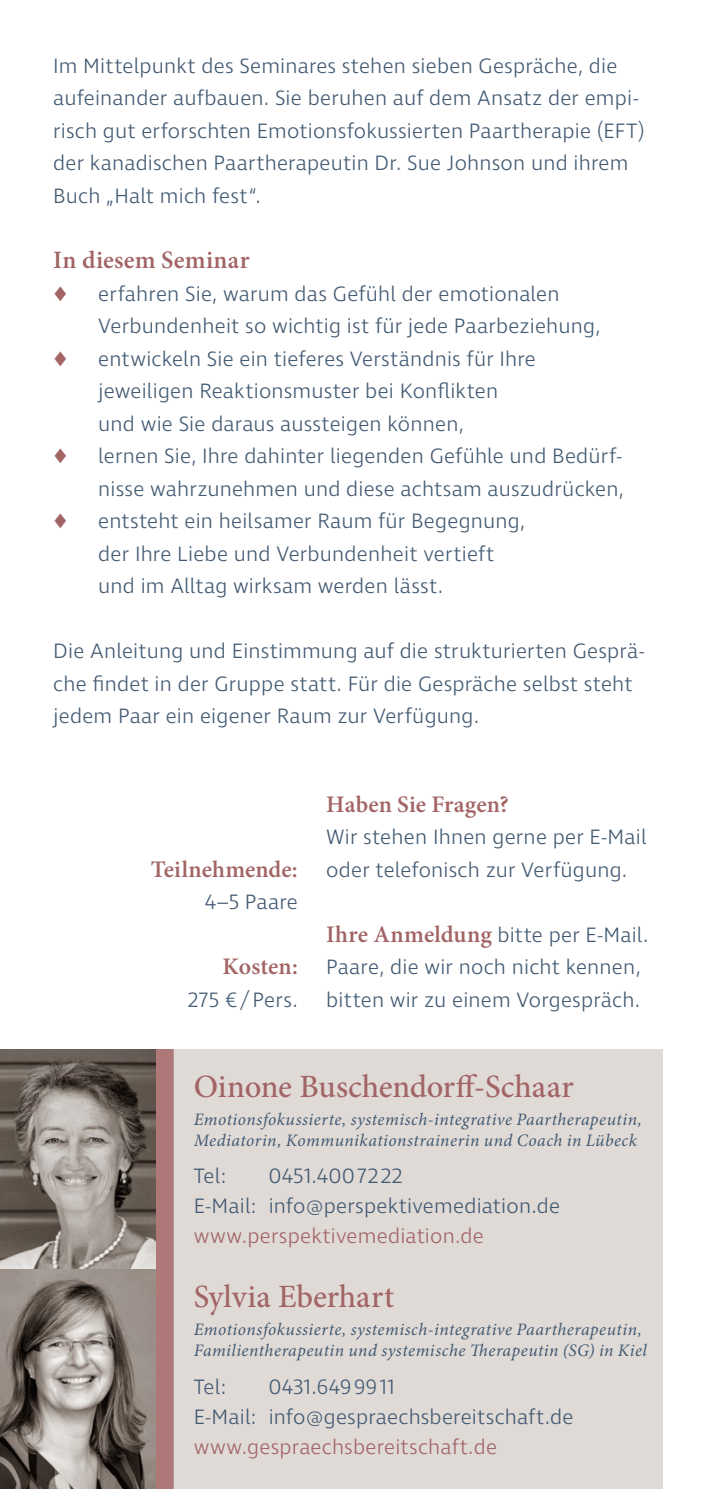
<style>
.page{position:relative;width:702px;height:1489px;background:#fff}
.page>*{position:absolute;margin:0;border:0;box-sizing:border-box;transform-origin:0 0}
.t1{font:500 32.5px "Minion Pro";letter-spacing:-.005em;color:#a26465}
.t2{font:600 25px "Minion Pro";letter-spacing:.01em;color:#a26465}
.t3{font:600 23.75px "Minion Pro";color:#a26465}
.t4{font:300 21.25px/32.5px "Ingra";letter-spacing:.01em;color:#425a72}
.t5{font:300 21.25px "Ingra";letter-spacing:.01em;color:#a26465}
.t6{font:italic 17.5px/21px "Minion Pro";letter-spacing:.025em;color:#425a72}
.s1{font-family:"Minion Pro";font-weight:600;font-size:23.75px;color:#a26465}
</style>
<div class="page">
<div style="left:156px;top:1049px;width:18px;height:439px;background:#ae7879"></div>
<div style="left:174px;top:1049px;width:489px;height:439px;background:#e0dad7"></div>
<img style="left:0;top:1049px;width:156px;height:439px">
<p class="t4" style="left:53px;top:51px;width:593px">Im Mittelpunkt des Seminares stehen sieben Gespräche, die aufeinander aufbauen. Sie beruhen auf dem Ansatz der empi&shy;risch gut erforschten Emotionsfokussierten Paartherapie (EFT) der kanadischen Paartherapeutin Dr. Sue Johnson und ihrem Buch „Halt mich fest“.</p>
<p class="t2" style="left:53px;top:243px;width:198px">In diesem Seminar</p>
<p class="t5" style="left:53px;top:280px;width:16px">♦</p>
<p class="t4" style="left:98px;top:278px;width:504px">erfahren Sie, warum das Gefühl der emotionalen<br>Verbundenheit so wichtig ist für jede Paarbeziehung,</p>
<p class="t5" style="left:53px;top:345px;width:16px">♦</p>
<p class="t4" style="left:98px;top:343px;width:439px">entwickeln Sie ein tieferes Verständnis für Ihre jeweiligen Reaktionsmuster bei Konflikten und wie Sie daraus aussteigen können,</p>
<p class="t5" style="left:53px;top:443px;width:16px">♦</p>
<p class="t4" style="left:98px;top:441px;width:527px">lernen Sie, Ihre dahinter liegenden Gefühle und Bedürf&shy;nisse wahrzunehmen und diese achtsam auszudrücken,</p>
<p class="t5" style="left:53px;top:507px;width:16px">♦</p>
<p class="t4" style="left:98px;top:505px;width:428px">entsteht ein heilsamer Raum für Begegnung, der Ihre Liebe und Verbundenheit vertieft und im Alltag wirksam werden lässt.</p>
<p class="t4" style="left:53px;top:635px;width:592px">Die Anleitung und Einstimmung auf die strukturierten Gesprä&shy;che findet in der Gruppe statt. Für die Gespräche selbst steht jedem Paar ein eigener Raum zur Verfügung.</p>
<p class="t3" style="left:151px;top:852px;width:149px">Teilnehmende:</p>
<p class="t4" style="left:205px;top:886px;width:94px">4–5 Paare</p>
<p class="t3" style="left:222px;top:950px;width:77px">Kosten:</p>
<p class="t4" style="left:188px;top:984px;width:111px">275 €/Pers.</p>
<p class="t3" style="left:326px;top:787px;width:184px">Haben Sie Fragen?</p>
<p class="t4" style="left:326px;top:821px;width:322px">Wir stehen Ihnen gerne per E-Mail oder telefonisch zur Verfügung.</p>
<p class="t4" style="left:326px;top:919px;width:324px"><span class="s1">Ihre Anmeldung</span> bitte per E-Mail.<br>Paare, die wir noch nicht kennen, bitten wir zu einem Vorgespräch.</p>
<h1 class="t1" style="left:194px;top:1064px;width:382px">Oinone Buschendorff-Schaar</h1>
<p class="t6" style="left:194px;top:1109px;width:449px">Emotionsfokussierte, systemisch-integrative Paartherapeutin,<br>Mediatorin, Kommunikationstrainerin und Coach in Lübeck</p>
<p class="t4" style="left:194px;top:1160px;width:34px">Tel:</p>
<p class="t4" style="left:194px;top:1162px;width:368px;line-height:30px;text-indent:75px">0451.4007222<br>E-Mail: info@perspektivemediation.de</p>
<p class="t5" style="left:194px;top:1222px;width:292px">www.perspektivemediation.de</p>
<h1 class="t1" style="left:194px;top:1274px;width:202px">Sylvia Eberhart</h1>
<p class="t6" style="left:194px;top:1319px;width:454px">Emotionsfokussierte, systemisch-integrative Paartherapeutin,<br>Familientherapeutin und systemische Therapeutin (SG) in Kiel</p>
<p class="t4" style="left:194px;top:1370px;width:34px">Tel:</p>
<p class="t4" style="left:194px;top:1372px;width:381px;line-height:30px;text-indent:75px">0431.6499911<br>E-Mail: info@gespraechsbereitschaft.de</p>
<p class="t5" style="left:194px;top:1432px;width:305px">www.gespraechsbereitschaft.de</p>
</div>
